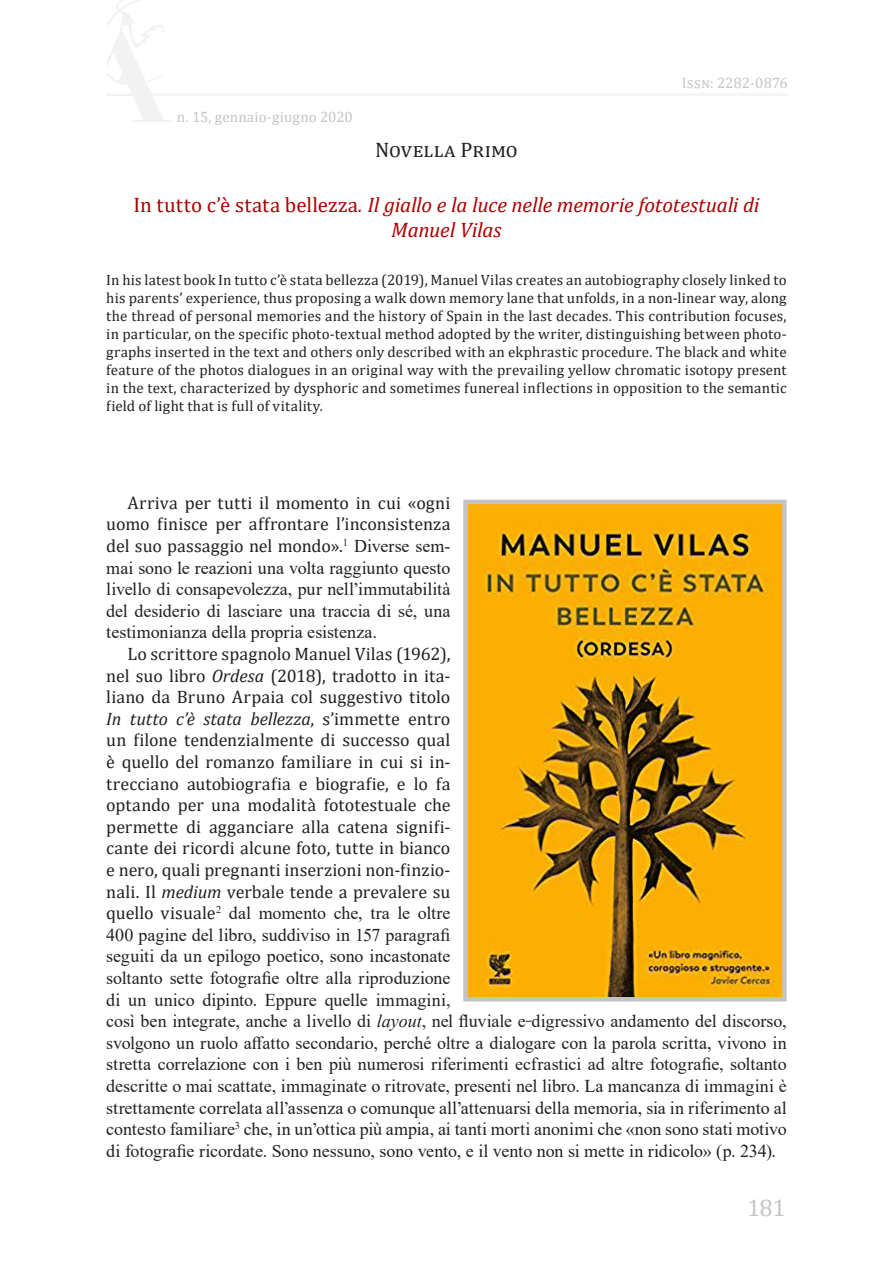
<style>
.page{position:relative;width:893px;height:1263px;background:#fff}
.page>*{position:absolute;margin:0;border:0;box-sizing:border-box;transform-origin:0 0}
.Numero_pagina{font:24px "Cambria";color:#c4c4c4}
.Titolo_capitolo{font:italic 21px/25.2px "Cambria";letter-spacing:-.01em;color:#ad0101;text-align:center}
.Autore_Saggio{font:21px "Cambria";letter-spacing:.04em;color:#231f20}
.Corpo{font:18px/21.6px "Times New Roman";color:#231f20;text-align:justify}
.Abstract{font:15px/18px "Cambria";letter-spacing:.01em;color:#231f20;text-align:justify}
.Numero_pagina-2{font:15px "Cambria";color:#c4c4c4}
.s1{font-style:normal}
.s2{font-family:"Cambria"}
.s3{font-family:"Cambria";font-style:italic}
.s4{font-style:italic}
</style>
<div class="page">
<svg style="left:107px;top:0;width:64px;height:122px"></svg>
<hr style="left:131px;top:93px;width:657px;height:3px;background:#f2f3f3">
<img style="left:468px;top:505px;width:314px;height:491px">
<div style="left:463px;top:500px;width:324px;height:501px;border:4px solid #c4c4c4"></div>
<p class="Numero_pagina-2" style="left:177px;top:108px;width:177px">n. 15, gennaio-giugno 2020</p>
<p class="Numero_pagina-2" style="left:682px;top:74px;width:108px">Issn: 2282-0876</p>
<p class="Autore_Saggio" style="left:375px;top:137px;width:144px">Novella Primo</p>
<p class="Titolo_capitolo" style="left:133px;top:191px;width:628px"><span class="s1">In tutto c’è stata bellezza</span>. Il giallo e la luce nelle memorie fototestuali di<br>Manuel Vilas</p>
<p class="Abstract" style="left:106px;top:270px;width:682px">In his latest book In tutto c’è stata bellezza (2019), Manuel Vilas creates an autobiography closely linked to his parents’ experience, thus proposing a walk down memory lane that unfolds, in a non-linear way, along the thread of personal memories and the history of Spain in the last decades. This contribution focuses, in particular, on the specific photo-textual method adopted by the writer, distinguishing between photo&shy;graphs inserted in the text and others only described with an ekphrastic procedure. The black and white feature of the photos dialogues in an original way with the prevailing yellow chromatic isotopy present in the text, characterized by dysphoric and sometimes funereal inflections in opposition to the semantic field of light that is full of vitality.</p>
<p class="Corpo" style="left:106px;top:491px;width:346px;text-indent:21px"><span class="s2">Arriva per tutti il momento in cui «ogni uomo finisce per affrontare l’inconsistenza del suo passaggio nel mondo».</span><sup>1</sup> Diverse sem&shy;mai sono le reazioni una volta raggiunto questo livello di consapevolezza, pur nell’immutabilità del desiderio di lasciare una traccia di sé, una testimonianza della propria esistenza.</p>
<p class="Corpo" style="left:106px;top:643px;width:682px;text-align:left;text-indent:21px"><span class="s2">Lo scrittore spagnolo Manuel Vilas (1962),<br>nel suo libro</span> <span class="s3">Ordesa</span> <span class="s2">(2018), tradotto in ita-<br>liano da Bruno Arpaia col suggestivo titolo<br></span><span class="s3">In tutto c’è stata bellezza</span><span class="s2">, s’immette entro<br>un filone tendenzialmente di successo qual<br>è quello del romanzo familiare in cui si in-<br>trecciano autobiografia e biografie, e lo fa<br>optando per una modalità fototestuale che<br>permette di agganciare alla catena signifi-<br>cante dei ricordi alcune foto, tutte in bianco<br>e nero, quali pregnanti inserzioni non-finzio-<br>nali. Il</span> <span class="s3">medium</span> <span class="s2">verbale tende a prevalere su<br>quello visuale</span><sup>2</sup> dal momento che, tra le oltre<br>400 pagine del libro, suddiviso in 157 paragrafi<br>seguiti da un epilogo poetico, sono incastonate<br>soltanto sette fotografie oltre alla riproduzione<br>di un unico dipinto. Eppure quelle immagini,<br>così ben integrate, anche a livello di <span class="s4">layout</span>, nel fluviale e digressivo andamento del discorso, svolgono un ruolo affatto secondario, perché oltre a dialogare con la parola scritta, vivono in stretta correlazione con i ben più numerosi riferimenti ecfrastici ad altre fotografie, soltanto descritte o mai scattate, immaginate o ritrovate, presenti nel libro. La mancanza di immagini è strettamente correlata all’assenza o comunque all’attenuarsi della memoria, sia in riferimento al contesto familiare<sup>3</sup> che, in un’ottica più ampia, ai tanti morti anonimi che «non sono stati motivo di fotografie ricordate. Sono nessuno, sono vento, e il vento non si mette in ridicolo» (p. 234).</p>
<p class="Numero_pagina" style="left:747px;top:1193px;width:40px">181</p>
</div>
